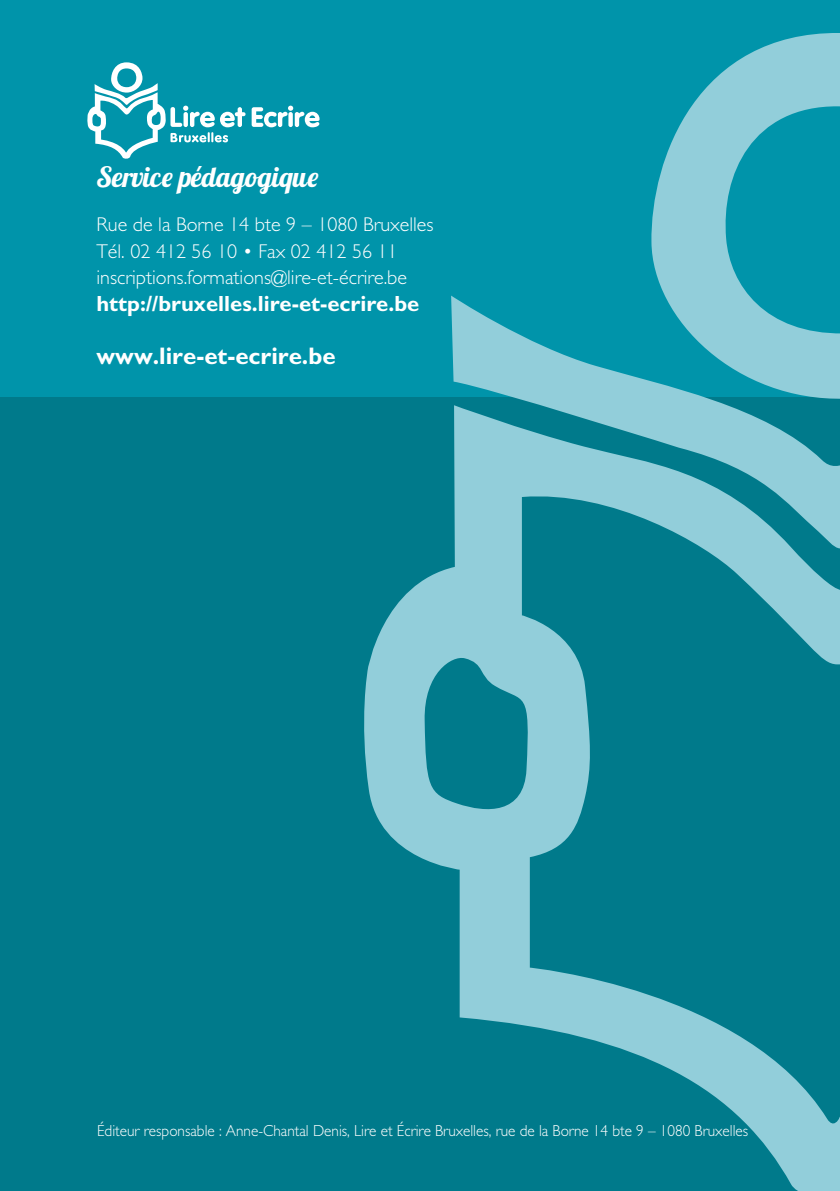
<style>
.page{position:relative;width:840px;height:1191px;background:#fff}
.page>*{position:absolute;margin:0;border:0;box-sizing:border-box;transform-origin:0 0}
.t1{font:28px "Lobster 1.4";letter-spacing:.005em;color:#fff}
.t2{font:700 24px "Gill Sans Std";color:#fff}
.t3{font:700 22px "Gill Sans Std";color:#fff}
.t4{font:300 20px/26.8px "Gill Sans Std";color:#fff}
.t5{font:300 16px "Gill Sans Std";color:#fff;scale:.95 1}
</style>
<div class="page">
<div style="left:0;top:0;width:839px;height:1191px;background:#0094aa"></div>
<div style="left:0;top:397px;width:839px;height:794px;background:#007a8b"></div>
<svg style="left:651px;top:33px;width:188px;height:252px"></svg>
<svg style="left:451px;top:285px;width:388px;height:111px"></svg>
<svg style="left:364px;top:396px;width:475px;height:795px"></svg>
<svg style="left:251px;top:106px;width:68px;height:21px"></svg>
<svg style="left:87px;top:62px;width:158px;height:97px"></svg>
<h1 class="t1" style="left:96px;top:159px;width:223px">Service pédagogique</h1>
<p class="t4" style="left:96px;top:211px;width:338px">Rue de la Borne 14 bte 9 – 1080 Bruxelles<br>Tél. 02 412 56 10 • Fax 02 412 56 11 inscriptions.formations@lire-et-écrire.be</p>
<p class="t3" style="left:96px;top:291px;width:324px">http://bruxelles.lire-et-ecrire.be</p>
<p class="t2" style="left:96px;top:342px;width:240px">www.lire-et-ecrire.be</p>
<p class="t5" style="left:97px;top:1121px;width:686px">Éditeur responsable : Anne-Chantal Denis, Lire et Écrire Bruxelles, rue de la Borne 14 bte 9 – 1080 Bruxelles</p>
</div>
